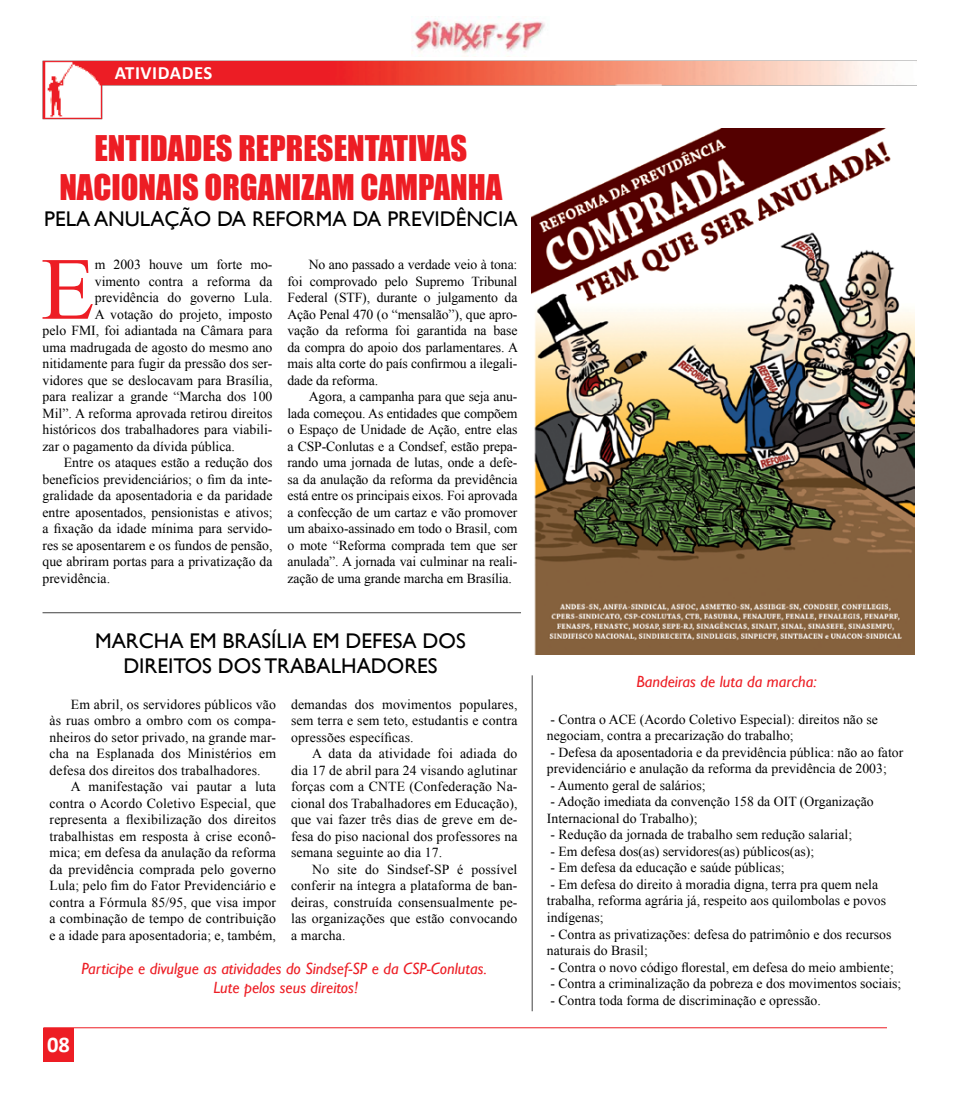
<style>
.page{position:relative;width:957px;height:1099px;background:#fff}
.page>*{position:absolute;margin:0;border:0;box-sizing:border-box;transform-origin:0 0}
.t1{font:88.5px "Times New Roman";color:#ed1d24}
.t2{font:32.5px/39px "Impact";color:#ed1d24;text-align:center}
.t3{font:700 22.5px "Calibri";color:#fff}
.t4{font:21.25px "Gill Sans";color:#000}
.t5{font:700 18.75px "Calibri";letter-spacing:.03em;color:#fff}
.t6{font:italic 16.25px/19.5px "Gill Sans";color:#ed1d24;text-align:center}
.t7{font:13.75px/16.5px "Times New Roman";color:#000;text-align:justify}
</style>
<div class="page">
<img style="left:413px;top:17px;width:132px;height:36px">
<div style="left:43px;top:1028px;width:31px;height:33px;background:#ed1d24"></div>
<hr style="left:43px;top:1027px;width:844px;height:1px;background:#ed1d24">
<img style="left:42px;top:56px;width:874px;height:64px">
<hr style="left:43px;top:612px;width:478px;height:1px;background:#000">
<hr style="left:531px;top:675px;width:2px;height:336px;background:#000">
<img style="left:531px;top:128px;width:383px;height:527px">
<h3 class="t5" style="left:115px;top:61px;width:99px">ATIVIDADES</h3>
<h2 class="t2" style="left:59px;top:128px;width:444px">ENTIDADES REPRESENTATIVAS<br>NACIONAIS ORGANIZAM CAMPANHA</h2>
<h3 class="t4" style="left:44px;top:206px;width:13px">PELA</h3>
<h3 class="t4" style="left:94px;top:206px;width:16px">ANULAÇÃO</h3>
<h3 class="t4" style="left:217px;top:206px;width:63px">DA REFORMA</h3>
<h3 class="t4" style="left:352px;top:206px;width:58px">DA PREVID</h3>
<h3 class="t4" style="left:456px;top:206px;width:24px">ÊNCIA</h3>
<h1 class="t1" style="left:41px;top:229px;width:56px">E</h1>
<p class="t7" style="left:95px;top:256px;width:179px">m 2003 houve um forte mo-</p>
<p class="t7" style="left:287px;top:256px;width:232px;text-indent:21px">No ano passado a verdade veio à tona: foi comprovado pelo Supremo Tribunal Federal (STF), durante o julgamento da Ação Penal 470 (o “mensalão”), que apro&shy;vação da reforma foi garantida na base da compra do apoio dos parlamentares. A mais alta corte do país confirmou a ilegali&shy;dade da reforma.</p>
<p class="t7" style="left:287px;top:388px;width:231px;text-indent:21px">Agora, a campanha para que seja anu&shy;lada começou. As entidades que compõem o Espaço de Unidade de Ação, entre elas a CSP-Conlutas e a Condsef, estão prepa&shy;rando uma jornada de lutas, onde a defe&shy;sa da anulação da reforma da previdência está entre os principais eixos. Foi aprovada a confecção de um cartaz e vão promover um abaixo-assinado em todo o Brasil, com o mote “Reforma comprada tem que ser anulada”. A jornada vai culminar na reali&shy;zação de uma grande marcha em Brasília.</p>
<p class="t7" style="left:95px;top:273px;width:179px">vimento contra a reforma da</p>
<p class="t7" style="left:95px;top:289px;width:179px">previdência do governo Lula.</p>
<p class="t7" style="left:95px;top:306px;width:179px">A votação do projeto, imposto</p>
<p class="t7" style="left:43px;top:322px;width:231px">pelo FMI, foi adiantada na Câmara para</p>
<p class="t7" style="left:43px;top:339px;width:231px">uma madrugada de agosto do mesmo ano</p>
<p class="t7" style="left:43px;top:355px;width:231px">nitidamente para fugir da pressão dos ser-</p>
<p class="t7" style="left:43px;top:372px;width:231px">vidores que se deslocavam para Brasília,</p>
<p class="t7" style="left:43px;top:388px;width:231px">para realizar a grande “Marcha dos 100</p>
<p class="t7" style="left:43px;top:405px;width:231px">Mil”. A reforma aprovada retirou direitos</p>
<p class="t7" style="left:43px;top:421px;width:231px">históricos dos trabalhadores para viabili-</p>
<p class="t7" style="left:43px;top:438px;width:194px">zar o pagamento da dívida pública.</p>
<p class="t7" style="left:64px;top:454px;width:210px">Entre os ataques estão a redução dos</p>
<p class="t7" style="left:43px;top:471px;width:231px">benefícios previdenciários; o fim da inte-</p>
<p class="t7" style="left:43px;top:487px;width:231px">gralidade da aposentadoria e da paridade</p>
<p class="t7" style="left:43px;top:504px;width:231px">entre aposentados, pensionistas e ativos;</p>
<p class="t7" style="left:43px;top:520px;width:231px">a fixação da idade mínima para servido-</p>
<p class="t7" style="left:43px;top:537px;width:231px">res se aposentarem e os fundos de pensão,</p>
<p class="t7" style="left:43px;top:553px;width:231px">que abriram portas para a privatização da</p>
<p class="t7" style="left:43px;top:570px;width:69px">previdência.</p>
<h3 class="t4" style="left:95px;top:628px;width:32px">MARCHA</h3>
<h3 class="t4" style="left:189px;top:628px;width:169px">EM BRASÍLIA EMDEFESA</h3>
<h3 class="t4" style="left:422px;top:628px;width:15px">DOS</h3>
<h3 class="t4" style="left:123px;top:653px;width:12px">DIREITOS</h3>
<h3 class="t4" style="left:218px;top:653px;width:15px">DOS</h3>
<h3 class="t4" style="left:264px;top:653px;width:15px">TRABALHADORES</h3>
<p class="t7" style="left:50px;top:695px;width:228px;text-indent:21px">Em abril, os servidores públicos vão às ruas ombro a ombro com os compa&shy;nheiros do setor privado, na grande mar&shy;cha na Esplanada dos Ministérios em defesa dos direitos dos trabalhadores.</p>
<p class="t7" style="left:50px;top:778px;width:228px;text-indent:21px">A manifestação vai pautar a luta contra o Acordo Coletivo Especial, que representa a flexibilização dos direitos trabalhistas em resposta à crise econô&shy;mica; em defesa da anulação da reforma da previdência comprada pelo governo Lula; pelo fim do Fator Previdenciário e contra a Fórmula 85/95, que visa impor a combinação de tempo de contribuição e a idade para aposentadoria; e, também,</p>
<p class="t7" style="left:291px;top:695px;width:228px">demandas dos movimentos populares, sem terra e sem teto, estudantis e contra opressões específicas.</p>
<p class="t7" style="left:291px;top:745px;width:228px;text-indent:21px">A data da atividade foi adiada do dia 17 de abril para 24 visando aglutinar forças com a CNTE (Confederação Na&shy;cional dos Trabalhadores em Educação), que vai fazer três dias de greve em de&shy;fesa do piso nacional dos professores na semana seguinte ao dia 17.</p>
<p class="t7" style="left:291px;top:860px;width:228px;text-indent:21px">No site do Sindsef-SP é possível conferir na íntegra a plataforma de ban&shy;deiras, construída consensualmente pe&shy;las organizações que estão convocando a marcha.</p>
<p class="t6" style="left:82px;top:958px;width:407px">Participe e divulgue as atividades do Sindsef-SP e da CSP-Conlutas.<br>Lute pelos seus direitos!</p>
<h3 class="t3" style="left:47px;top:1029px;width:24px">08</h3>
<p class="t6" style="left:636px;top:671px;width:182px">Bandeiras de luta da marcha:</p>
<p class="t7" style="left:547px;top:710px;width:332px">- Contra o ACE (Acordo Coletivo Especial): direitos não se negociam, contra a precarização do trabalho;</p>
<p class="t7" style="left:547px;top:743px;width:358px">- Defesa da aposentadoria e da previdência pública: não ao fator previdenciário e anulação da reforma da previdência de 2003;</p>
<p class="t7" style="left:550px;top:776px;width:157px">- Aumento geral de salários;</p>
<p class="t7" style="left:547px;top:793px;width:328px">- Adoção imediata da convenção 158 da OIT (Organização<br>Internacional do Trabalho);</p>
<p class="t7" style="left:550px;top:826px;width:303px">- Redução da jornada de trabalho sem redução salarial;</p>
<p class="t7" style="left:550px;top:842px;width:265px">- Em defesa dos(as) servidores(as) públicos(as);</p>
<p class="t7" style="left:550px;top:859px;width:236px">- Em defesa da educação e saúde públicas;</p>
<p class="t7" style="left:547px;top:875px;width:341px;text-align:left">- Em defesa do direito à moradia digna, terra pra quem nela trabalha, reforma agrária já, respeito aos quilombolas e povos indígenas;</p>
<p class="t7" style="left:547px;top:925px;width:346px">- Contra as privatizações: defesa do patrimônio e dos recursos naturais do Brasil;</p>
<p class="t7" style="left:550px;top:958px;width:345px">- Contra o novo código florestal, em defesa do meio ambiente;</p>
<p class="t7" style="left:550px;top:974px;width:352px">- Contra a criminalização da pobreza e dos movimentos sociais;</p>
<p class="t7" style="left:550px;top:991px;width:272px">- Contra toda forma de discriminação e opressão.</p>
</div>
